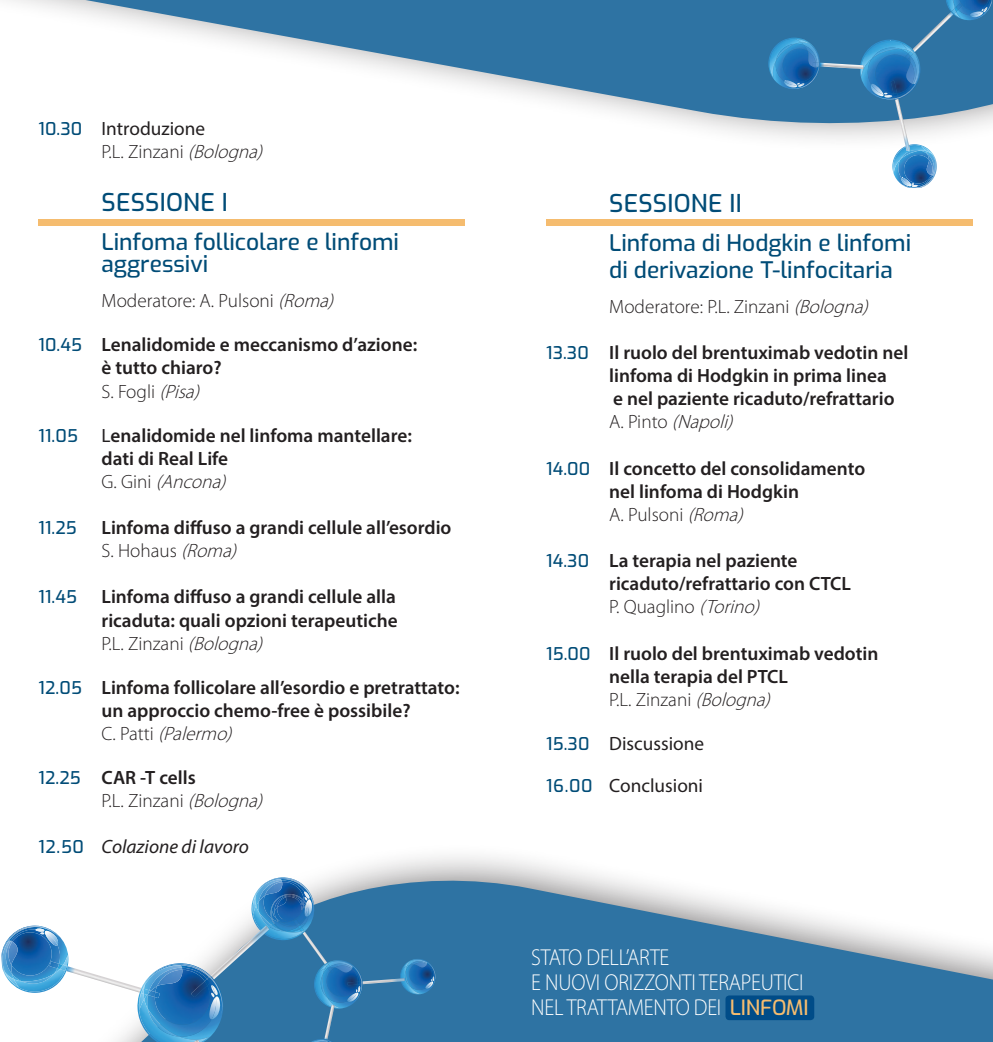
<style>
.page{position:relative;width:993px;height:1042px;background:#fff}
.page>*{position:absolute;margin:0;border:0;box-sizing:border-box;transform-origin:0 0}
.t1{font:500 24.5px "Exo";letter-spacing:.01em;color:#014c77}
.t2{font:300 23.1px/25.2px "Myriad Pro";letter-spacing:-.01em;color:#fff;scale:.91 1}
.t3{font:500 22.75px/22.8px "Exo";color:#014c77}
.t4{font:600 19.25px/23.1px "Myriad Pro";color:#231f20}
.t5{font:300 19.25px/23.1px "Myriad Pro";color:#231f20}
.t6{font:19.25px/23.1px "Myriad Pro";color:#231f20}
.t7{font:italic 19.25px "Myriad Pro";color:#231f20}
.t8{font:500 17.5px "Exo";letter-spacing:.01em;color:#014c77}
.s1{font-family:"Exo";font-weight:500;font-size:17.5px;color:#014c77}
.s2{font-weight:300}
.s3{font-weight:300;font-style:italic}
.s4{font-style:italic}
.s5{font-weight:400}
.s6{font-weight:600}
.s7{font-family:"Exo";font-weight:500;font-style:normal;font-size:17.5px;color:#014c77}
.s8{font-family:"Exo";font-weight:500;font-size:21px;color:#f5bc6f}
</style>
<div class="page">
<svg style="left:68px;top:866px;width:924px;height:176px;fill:#2e73a3"></svg>
<svg style="left:9px;top:0;width:983px;height:139px"></svg>
<img style="left:302px;top:931px;width:25px;height:33px">
<svg style="left:400px;top:959px;width:35px;height:35px"></svg>
<img style="left:363px;top:978px;width:41px;height:6px">
<svg style="left:314px;top:960px;width:49px;height:48px;background:#307db7"></svg>
<img style="left:324px;top:1005px;width:10px;height:34px">
<img style="left:311px;top:1039px;width:21px;height:3px">
<svg style="left:312px;top:1039px;width:16px;height:3px"></svg>
<img style="left:68px;top:966px;width:69px;height:26px">
<img style="left:251px;top:877px;width:64px;height:14px">
<img style="left:252px;top:878px;width:62px;height:13px">
<img style="left:264px;top:879px;width:16px;height:6px">
<img style="left:258px;top:880px;width:50px;height:11px">
<img style="left:258px;top:881px;width:22px;height:10px">
<svg style="left:280px;top:878px;width:3px;height:4px"></svg>
<img style="left:263px;top:882px;width:41px;height:9px">
<img style="left:265px;top:882px;width:17px;height:9px">
<svg style="left:251px;top:891px;width:64px;height:49px;background:#3f87bf"></svg>
<svg style="left:2px;top:925px;width:66px;height:68px"></svg>
<img style="left:45px;top:931px;width:13px;height:14px">
<img style="left:45px;top:932px;width:12px;height:14px">
<img style="left:210px;top:925px;width:59px;height:54px">
<img style="left:182px;top:963px;width:28px;height:1px">
<img style="left:209px;top:979px;width:15px;height:63px">
<img style="left:182px;top:964px;width:28px;height:4px">
<img style="left:218px;top:980px;width:4px;height:36px">
<img style="left:182px;top:968px;width:34px;height:68px">
<img style="left:182px;top:970px;width:28px;height:55px">
<img style="left:182px;top:981px;width:27px;height:61px">
<svg style="left:137px;top:963px;width:45px;height:79px"></svg>
<img style="left:148px;top:1009px;width:31px;height:27px">
<svg style="left:204px;top:976px;width:14px;height:21px"></svg>
<img style="left:211px;top:996px;width:9px;height:23px">
<img style="left:209px;top:997px;width:8px;height:22px">
<img style="left:912px;top:12px;width:41px;height:40px">
<img style="left:907px;top:156px;width:29px;height:32px">
<img style="left:892px;top:145px;width:41px;height:18px">
<svg style="left:917px;top:146px;width:14px;height:10px"></svg>
<img style="left:900px;top:150px;width:19px;height:9px">
<svg style="left:892px;top:163px;width:44px;height:24px"></svg>
<svg style="left:945px;top:0;width:46px;height:20px"></svg>
<img style="left:894px;top:100px;width:15px;height:51px">
<img style="left:859px;top:40px;width:59px;height:30px">
<img style="left:919px;top:52px;width:1px;height:18px">
<img style="left:916px;top:48px;width:3px;height:22px">
<img style="left:860px;top:41px;width:56px;height:29px">
<img style="left:901px;top:43px;width:14px;height:12px">
<svg style="left:899px;top:46px;width:15px;height:15px"></svg>
<img style="left:871px;top:48px;width:28px;height:11px">
<svg style="left:859px;top:70px;width:61px;height:30px;background:#2e73af"></svg>
<img style="left:820px;top:63px;width:43px;height:6px">
<img style="left:768px;top:38px;width:51px;height:14px">
<img style="left:811px;top:40px;width:8px;height:12px">
<img style="left:811px;top:45px;width:5px;height:7px">
<img style="left:769px;top:39px;width:42px;height:13px">
<img style="left:794px;top:39px;width:15px;height:5px">
<img style="left:775px;top:44px;width:19px;height:8px">
<svg style="left:768px;top:52px;width:52px;height:37px;background:#2e79b6"></svg>
<div style="left:725px;top:995px;width:89px;height:25px;background:#004c88;border-radius:4px"></div>
<div style="left:38px;top:219px;width:426px;height:7px;background:#f5bc6f"></div>
<div style="left:546px;top:219px;width:426px;height:7px;background:#f5bc6f"></div>
<p class="t6" style="left:101px;top:117px;width:168px;text-indent:-63px"><span class="s1">10.30</span> Introduzione<br><span class="s2">P.L. Zinzani</span> <span class="s3">(Bologna)</span></p>
<p class="t1" style="left:101px;top:184px;width:128px">SESSIONE I</p>
<p class="t3" style="left:101px;top:229px;width:299px">Linfoma follicolare e linfomi aggressivi</p>
<p class="t5" style="left:101px;top:289px;width:239px">Moderatore: A. Pulsoni <span class="s4">(Roma)</span></p>
<p class="t4" style="left:101px;top:333px;width:317px;text-indent:-63px"><span class="s1">10.45</span> Lenalidomide e meccanismo d’azione: è tutto chiaro?<br><span class="s2">S . Fo g l i</span> <span class="s3">(Pisa)</span></p>
<p class="t4" style="left:101px;top:423px;width:312px;text-indent:-63px"><span class="s1">11.05</span> <span class="s5">L</span>enalidomide nel linfoma mantellare: dati di Real Life<br><span class="s2">G . G i n i</span> <span class="s3">(Ancona)</span></p>
<p class="t8" style="left:38px;top:515px;width:40px">11.25</p>
<p class="t4" style="left:101px;top:516px;width:351px">Linfoma diffuso a grandi cellule all’esordio<br><span class="s2">S. Hohaus</span> <span class="s3">(Roma)</span></p>
<p class="t8" style="left:38px;top:584px;width:40px">11.45</p>
<p class="t4" style="left:101px;top:585px;width:297px;text-align:justify">Linfoma diffuso a grandi cellule alla ricaduta: quali opzioni terapeutiche <span class="s2">P.L. Zinzani</span> <span class="s3">(Bologna)</span></p>
<p class="t4" style="left:101px;top:675px;width:359px;text-indent:-63px"><span class="s1">12.05</span> Linfoma follicolare all’esordio e pretrattato: un approccio chemo-free è possibile?<br><span class="s2">C . P a t t i</span> <span class="s3">(Palermo)</span></p>
<p class="t5" style="left:101px;top:766px;width:168px;text-indent:-63px"><span class="s1">12.25</span> <span class="s6">CAR -T cells<br></span>P.L. Zinzani <span class="s4">(Bologna)</span></p>
<p class="t7" style="left:38px;top:835px;width:212px"><span class="s7">12.50</span> Colazione di lavoro</p>
<p class="t1" style="left:609px;top:185px;width:134px">SESSIONE II</p>
<p class="t3" style="left:609px;top:227px;width:303px;line-height:27.3px">Linfoma di Hodgkin e linfomi di derivazione T-linfocitaria</p>
<p class="t5" style="left:609px;top:295px;width:266px">Moderatore: P.L. Zinzani <span class="s4">(Bologna)</span></p>
<p class="t4" style="left:609px;top:341px;width:300px;text-indent:-63px"><span class="s1">13.30</span> Il ruolo del brentuximab vedotin nel linfoma di Hodgkin in prima linea<br>e nel paziente ricaduto/refrattario<br><span class="s2">A . P i n t o</span> <span class="s3">(Napoli)</span></p>
<p class="t4" style="left:609px;top:456px;width:257px;text-indent:-63px"><span class="s1">14.00</span> Il concetto del consolidamento nel linfoma di Hodgkin<br><span class="s2">A. Pulsoni</span> <span class="s3">(Roma)</span></p>
<p class="t4" style="left:609px;top:548px;width:243px;text-indent:-63px"><span class="s1">14.30</span> La terapia nel paziente ricaduto/refrattario con CTCL<br><span class="s2">P. Quaglino</span> <span class="s3">(Torino)</span></p>
<p class="t4" style="left:609px;top:641px;width:271px;text-indent:-63px"><span class="s1">15.00</span> Il ruolo del brentuximab vedotin nella terapia del PTCL<br><span class="s2">P.L. Zinzani</span> <span class="s3">(Bologna)</span></p>
<p class="t6" style="left:546px;top:722px;width:159px;line-height:42px"><span class="s1">15.30</span> Discussione<br><span class="s1">16.00</span> Conclusioni</p>
<p class="t2" style="left:531px;top:944px;width:306px">STATO DELL’ARTE<br>E NUOVI ORIZZONTI TERAPEUTICI<br>NEL TRATTAMENTO DEI <span class="s8">LINFOMI</span></p>
</div>
